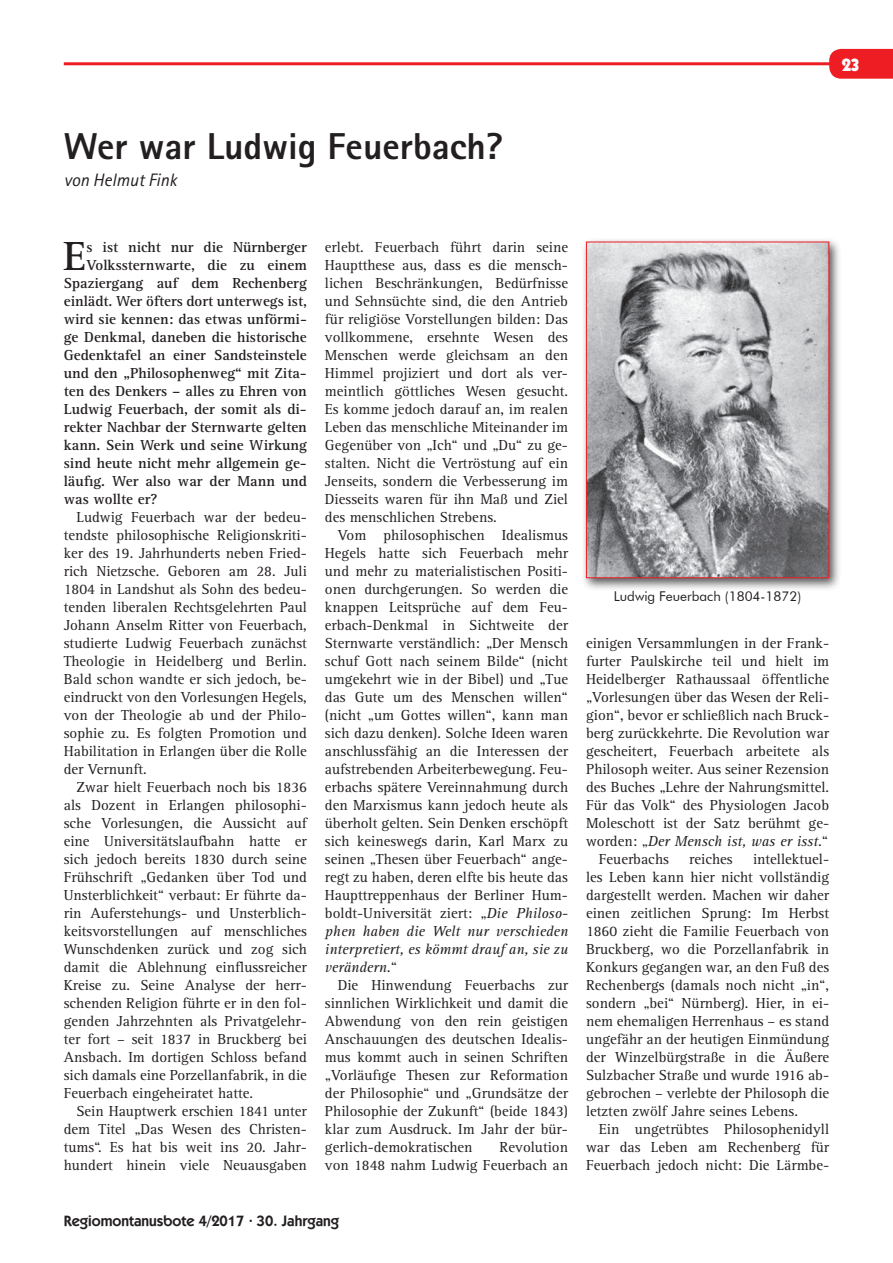
<style>
.page{position:relative;width:893px;height:1263px;background:#fff}
.page>*{position:absolute;margin:0;border:0;box-sizing:border-box;transform-origin:0 0}
.t1{font:700 42px "Rotis Serif";color:#231f20}
.t2{font:800 37.5px "Rotis Sans Serif";color:#231f20}
.t3{font:italic 18px "Rotis Sans Serif";color:#231f20}
.t4{font:900 18px "Kabel";color:#fff}
.t5{font:15px/18px "Rotis Serif";color:#231f20;text-align:justify}
.t6{font:700 15px "Rotis Serif";color:#231f20}
.t7{font:600 15px "Kabel IT Cby BT";color:#231f20}
.t8{font:italic 15px "Rotis Serif";color:#231f20}
.t9{font:13.5px "Futura BT";color:#231f20}
.s1{font-style:italic}
.s2{font-style:normal}
</style>
<div class="page">
<hr style="left:64px;top:62px;width:829px;height:3px;background:#ee1d23">
<svg style="left:829px;top:49px;width:64px;height:30px;background:#ee262c"></svg>
<div style="left:581px;top:237px;width:261px;height:354px;background:#231f20;opacity:.75"></div>
<img style="left:588px;top:244px;width:239px;height:332px">
<div style="left:586px;top:242px;width:243px;height:336px;border:1px solid #ee1d23"></div>
<p class="t4" style="left:842px;top:53px;width:19px">23</p>
<h2 class="t2" style="left:64px;top:122px;width:441px">Wer war Ludwig Feuerbach?</h2>
<p class="t3" style="left:64px;top:169px;width:115px">von Helmut Fink</p>
<h1 class="t1" style="left:63px;top:231px;width:25px">E</h1>
<p class="t6" style="left:86px;top:238px;width:222px">s ist nicht nur die Nürnberger</p>
<p class="t6" style="left:86px;top:256px;width:222px">Volkssternwarte, die zu einem</p>
<p class="t6" style="left:64px;top:274px;width:245px">Spaziergang auf dem Rechenberg</p>
<p class="t6" style="left:64px;top:292px;width:245px">einlädt. Wer öfters dort unterwegs ist,</p>
<p class="t6" style="left:64px;top:310px;width:245px">wird sie kennen: das etwas unförmi-</p>
<p class="t6" style="left:64px;top:328px;width:245px">ge Denkmal, daneben die historische</p>
<p class="t6" style="left:64px;top:346px;width:245px">Gedenktafel an einer Sandsteinstele</p>
<p class="t6" style="left:64px;top:364px;width:245px">und den „Philosophenweg“ mit Zita-</p>
<p class="t6" style="left:64px;top:382px;width:245px">ten des Denkers – alles zu Ehren von</p>
<p class="t6" style="left:64px;top:400px;width:245px">Ludwig Feuerbach, der somit als di-</p>
<p class="t6" style="left:64px;top:418px;width:245px">rekter Nachbar der Sternwarte gelten</p>
<p class="t6" style="left:64px;top:436px;width:245px">kann. Sein Werk und seine Wirkung</p>
<p class="t6" style="left:64px;top:454px;width:245px">sind heute nicht mehr allgemein ge-</p>
<p class="t6" style="left:64px;top:472px;width:245px">läufig. Wer also war der Mann und</p>
<p class="t6" style="left:64px;top:490px;width:95px">was wollte er?</p>
<p class="t5" style="left:64px;top:508px;width:245px;text-indent:13px">Ludwig Feuerbach war der bedeu&shy;tendste philosophische Religionskriti&shy;ker des 19. Jahrhunderts neben Fried&shy;rich Nietzsche. Geboren am 28. Juli 1804 in Landshut als Sohn des bedeu&shy;tenden liberalen Rechtsgelehrten Paul Johann Anselm Ritter von Feuerbach, studierte Ludwig Feuerbach zunächst Theologie in Heidelberg und Berlin.<br>Bald schon wandte er sich jedoch, be&shy;eindruckt von den Vorlesungen Hegels, von der Theologie ab und der Philo&shy;sophie zu. Es folgten Promotion und Habilitation in Erlangen über die Rolle der Vernunft.</p>
<p class="t5" style="left:64px;top:778px;width:245px;text-indent:13px">Zwar hielt Feuerbach noch bis 1836 als Dozent in Erlangen philosophi&shy;sche Vorlesungen, die Aussicht auf eine Universitätslaufbahn hatte er sich jedoch bereits 1830 durch seine Frühschrift „Gedanken über Tod und Unsterblichkeit“ verbaut: Er führte da&shy;rin Auferstehungs- und Unsterblich&shy;keitsvorstellungen auf menschliches Wunschdenken zurück und zog sich damit die Ablehnung einflussreicher Kreise zu. Seine Analyse der herr&shy;schenden Religion führte er in den fol&shy;genden Jahrzehnten als Privatgelehr&shy;ter fort – seit 1837 in Bruckberg bei Ansbach. Im dortigen Schloss befand sich damals eine Porzellanfabrik, in die Feuerbach eingeheiratet hatte.</p>
<p class="t5" style="left:64px;top:1102px;width:245px;text-indent:13px">Sein Hauptwerk erschien 1841 unter dem Titel „Das Wesen des Christen&shy;tums“. Es hat bis weit ins 20. Jahr&shy;hundert hinein viele Neuausgaben</p>
<p class="t5" style="left:325px;top:238px;width:245px">erlebt. Feuerbach führt darin seine Hauptthese aus, dass es die mensch&shy;lichen Beschränkungen, Bedürfnisse und Sehnsüchte sind, die den Antrieb für religiöse Vorstellungen bilden: Das vollkommene, ersehnte Wesen des Menschen werde gleichsam an den Himmel projiziert und dort als ver&shy;meintlich göttliches Wesen gesucht.<br>Es komme jedoch darauf an, im realen Leben das menschliche Miteinander im Gegenüber von „Ich“ und „Du“ zu ge&shy;stalten. Nicht die Vertröstung auf ein Jenseits, sondern die Verbesserung im Diesseits waren für ihn Maß und Ziel des menschlichen Strebens.</p>
<p class="t5" style="left:325px;top:526px;width:245px;text-indent:13px">Vom philosophischen Idealismus Hegels hatte sich Feuerbach mehr und mehr zu materialistischen Positi&shy;onen durchgerungen. So werden die knappen Leitsprüche auf dem Feu&shy;erbach-Denkmal in Sichtweite der Sternwarte verständlich: „Der Mensch schuf Gott nach seinem Bilde“ (nicht umgekehrt wie in der Bibel) und „Tue das Gute um des Menschen willen“ (nicht „um Gottes willen“, kann man sich dazu denken). Solche Ideen waren anschlussfähig an die Interessen der aufstrebenden Arbeiterbewegung. Feu&shy;erbachs spätere Vereinnahmung durch den Marxismus kann jedoch heute als überholt gelten. Sein Denken erschöpft sich keineswegs darin, Karl Marx zu seinen „Thesen über Feuerbach“ ange&shy;regt zu haben, deren elfte bis heute das Haupttreppenhaus der Berliner Hum&shy;boldt-Universität ziert: „<span class="s1">Die Philoso&shy;phen haben die Welt nur verschieden interpretiert, es kömmt drauf an, sie zu verändern.</span>“</p>
<p class="t5" style="left:325px;top:976px;width:245px;text-indent:13px">Die Hinwendung Feuerbachs zur sinnlichen Wirklichkeit und damit die Abwendung von den rein geistigen Anschauungen des deutschen Idealis&shy;mus kommt auch in seinen Schriften „Vorläufige Thesen zur Reformation der Philosophie“ und „Grundsätze der Philosophie der Zukunft“ (beide 1843) klar zum Ausdruck. Im Jahr der bür&shy;gerlich-demokratischen</p>
<p class="t5" style="left:325px;top:1138px;width:245px;text-align:right">Revolution<br>von 1848 nahm Ludwig Feuerbach an</p>
<p class="t7" style="left:64px;top:1212px;width:277px">Regiomontanusbote 4/2017 · 30. Jahrgang</p>
<p class="t9" style="left:614px;top:588px;width:189px">Ludwig Feuerbach (1804-1872)</p>
<p class="t5" style="left:586px;top:634px;width:245px">einigen Versammlungen in der Frank-</p>
<p class="t5" style="left:586px;top:652px;width:245px">furter Paulskirche teil und hielt im</p>
<p class="t5" style="left:586px;top:670px;width:245px">Heidelberger Rathaussaal öffentliche</p>
<p class="t5" style="left:586px;top:688px;width:245px">„Vorlesungen über das Wesen der Reli-</p>
<p class="t5" style="left:586px;top:706px;width:245px">gion“, bevor er schließlich nach Bruck-</p>
<p class="t5" style="left:586px;top:724px;width:245px">berg zurückkehrte. Die Revolution war</p>
<p class="t5" style="left:586px;top:742px;width:245px">gescheitert, Feuerbach arbeitete als</p>
<p class="t5" style="left:586px;top:760px;width:245px">Philosoph weiter. Aus seiner Rezension</p>
<p class="t5" style="left:586px;top:778px;width:245px">des Buches „Lehre der Nahrungsmittel.</p>
<p class="t5" style="left:586px;top:796px;width:245px">Für das Volk“ des Physiologen Jacob</p>
<p class="t5" style="left:586px;top:814px;width:245px">Moleschott ist der Satz berühmt ge-</p>
<p class="t8" style="left:586px;top:832px;width:244px"><span class="s2">worden: „</span>Der Mensch ist, was er isst.<span class="s2">“</span></p>
<p class="t5" style="left:599px;top:850px;width:72px">Feuerbachs</p>
<p class="t5" style="left:689px;top:850px;width:45px">reiches</p>
<p class="t5" style="left:586px;top:850px;width:245px;text-indent:167px">intellektuel&shy;les Leben kann hier nicht vollständig dargestellt werden. Machen wir daher einen zeitlichen Sprung: Im Herbst 1860 zieht die Familie Feuerbach von Bruckberg, wo die Porzellanfabrik in Konkurs gegangen war, an den Fuß des Rechenbergs (damals noch nicht „in“, sondern „bei“ Nürnberg). Hier, in ei&shy;nem ehemaligen Herrenhaus – es stand ungefähr an der heutigen Einmündung der Winzelbürgstraße in die Äußere Sulzbacher Straße und wurde 1916 ab&shy;gebrochen – verlebte der Philosoph die letzten zwölf Jahre seines Lebens.</p>
<p class="t5" style="left:586px;top:1120px;width:245px;text-indent:13px">Ein ungetrübtes Philosophenidyll war das Leben am Rechenberg für Feuerbach jedoch nicht: Die Lärmbe-</p>
</div>
